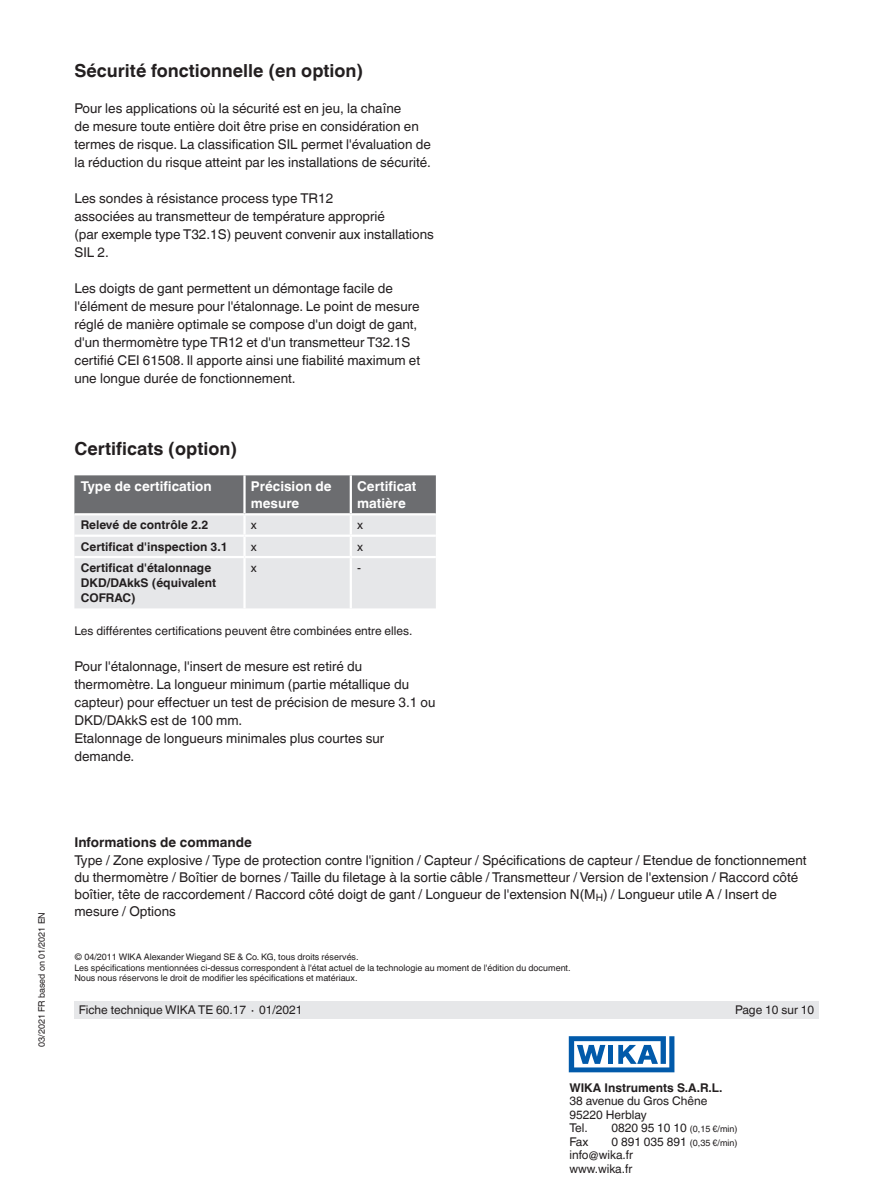
<style>
.page{position:relative;width:893px;height:1188px;background:#fff}
.page>*{position:absolute;margin:0;border:0;box-sizing:border-box;transform-origin:0 0}
.t1{font:700 18px "Helvetica World";color:#231f20}
.t2{font:13.5px/18px "Helvetica World";color:#231f20}
.t3{font:700 13.5px/16.5px "Helvetica World";color:#fff}
.t4{font:700 13.5px "Helvetica World";color:#231f20}
.t5{font:12px/13.5px "Helvetica World";color:#231f20}
.t6{font:700 12px/15px "Helvetica World";color:#231f20}
.t7{font:9px/10.5px "Helvetica World";color:#231f20}
.s1{font-size:12px}
</style>
<div class="page">
<div style="left:74px;top:1001px;width:745px;height:17px;background:#e6e7e9"></div>
<svg style="left:569px;top:1036px;width:105px;height:36px"></svg>
<svg style="left:74px;top:475px;width:362px;height:133px;background:#c3c4c6"></svg>
<hr style="left:74px;top:556px;width:170px;height:2px;background:#fff">
<hr style="left:244px;top:556px;width:107px;height:2px;background:#fff">
<hr style="left:243px;top:558px;width:3px;height:50px;background:#fff">
<hr style="left:351px;top:556px;width:85px;height:2px;background:#fff">
<hr style="left:350px;top:558px;width:2px;height:50px;background:#fff">
<hr style="left:74px;top:513px;width:170px;height:2px;background:#fff">
<hr style="left:244px;top:513px;width:107px;height:2px;background:#fff">
<hr style="left:351px;top:513px;width:85px;height:2px;background:#fff">
<h1 class="t1" style="left:74px;top:60px;width:290px">Sécurité fonctionnelle (en option)</h1>
<p class="t2" style="left:74px;top:99px;width:358px">Pour les applications où la sécurité est en jeu, la chaîne<br>de mesure toute entière doit être prise en considération en termes de risque. La classification SIL permet l'évaluation de la réduction du risque atteint par les installations de sécurité.</p>
<p class="t2" style="left:74px;top:189px;width:361px">Les sondes à résistance process type TR12<br>associées au transmetteur de température approprié<br>(par exemple type T32.1S) peuvent convenir aux installations SIL 2.</p>
<p class="t2" style="left:74px;top:279px;width:347px">Les doigts de gant permettent un démontage facile de l'élément de mesure pour l'étalonnage. Le point de mesure réglé de manière optimale se compose d'un doigt de gant, d'un thermomètre type TR12 et d'un transmetteur T32.1S certifié CEI 61508. Il apporte ainsi une fiabilité maximum et une longue durée de fonctionnement.</p>
<h1 class="t1" style="left:74px;top:438px;width:164px">Certificats (option)</h1>
<p class="t3" style="left:81px;top:479px;width:132px">Type de certification</p>
<p class="t3" style="left:251px;top:479px;width:82px">Précision de mesure</p>
<p class="t3" style="left:357px;top:479px;width:61px">Certificat matière</p>
<p class="t6" style="left:81px;top:518px;width:129px">Relevé de contrôle 2.2</p>
<p class="t5" style="left:251px;top:518px;width:7px">x</p>
<p class="t5" style="left:357px;top:518px;width:7px">x</p>
<p class="t6" style="left:81px;top:539px;width:149px">Certificat d'inspection 3.1</p>
<p class="t5" style="left:251px;top:540px;width:7px">x</p>
<p class="t5" style="left:357px;top:540px;width:7px">x</p>
<p class="t6" style="left:81px;top:560px;width:137px">Certificat d'étalonnage<br>DKD/DAkkS (équivalent<br>COFRAC)</p>
<p class="t5" style="left:251px;top:561px;width:7px">x</p>
<p class="t5" style="left:357px;top:561px;width:5px">-</p>
<p class="t5" style="left:74px;top:625px;width:339px">Les différentes certifications peuvent être combinées entre elles.</p>
<p class="t2" style="left:74px;top:658px;width:363px">Pour l'étalonnage, l'insert de mesure est retiré du thermomètre. La longueur minimum (partie métallique du capteur) pour effectuer un test de précision de mesure 3.1 ou DKD/DAkkS est de 100 mm.<br>Etalonnage de longueurs minimales plus courtes sur demande.</p>
<p class="t7" style="left:36px;top:1047px;width:136px;rotate:-90deg">03/2021 FR based on 01/2021 EN</p>
<p class="t4" style="left:74px;top:835px;width:179px">Informations de commande</p>
<p class="t2" style="left:74px;top:851px;width:734px;line-height:17.2px">Type / Zone explosive / Type de protection contre l'ignition / Capteur / Spécifications de capteur / Etendue de fonctionnement du thermomètre / Boîtier de bornes / Taille du filetage à la sortie câble / Transmetteur / Version de l'extension / Raccord côté boîtier, tête de raccordement / Raccord côté doigt de gant / Longueur de l'extension N(M<sub>H</sub>) / Longueur utile A / Insert de mesure / Options</p>
<p class="t7" style="left:74px;top:952px;width:498px">© 04/2011 WIKA Alexander Wiegand SE &amp; Co. KG, tous droits réservés.<br>Les spécifications mentionnées ci-dessus correspondent à l'état actuel de la technologie au moment de l'édition du document.<br>Nous nous réservons le droit de modifier les spécifications et matériaux.</p>
<p class="t5" style="left:79px;top:1003px;width:225px">Fiche technique WIKA TE 60.17 ∙ 01/2021</p>
<p class="t5" style="left:735px;top:1003px;width:81px">Page 10 sur 10</p>
<p class="t6" style="left:569px;top:1080px;width:154px">WIKA Instruments S.A.R.L.</p>
<p class="t5" style="left:569px;top:1094px;width:139px">38 avenue du Gros Chêne<br>95220 Herblay<br>Tel.</p>
<p class="t7" style="left:611px;top:1124px;width:128px"><span class="s1">0820 95 10 10</span> (0,15 €/min)</p>
<p class="t5" style="left:569px;top:1135px;width:21px">Fax</p>
<p class="t7" style="left:611px;top:1137px;width:128px"><span class="s1">0 891 035 891</span> (0,35 €/min)</p>
<p class="t5" style="left:569px;top:1148px;width:65px">info@wika.fr www.wika.fr</p>
</div>
